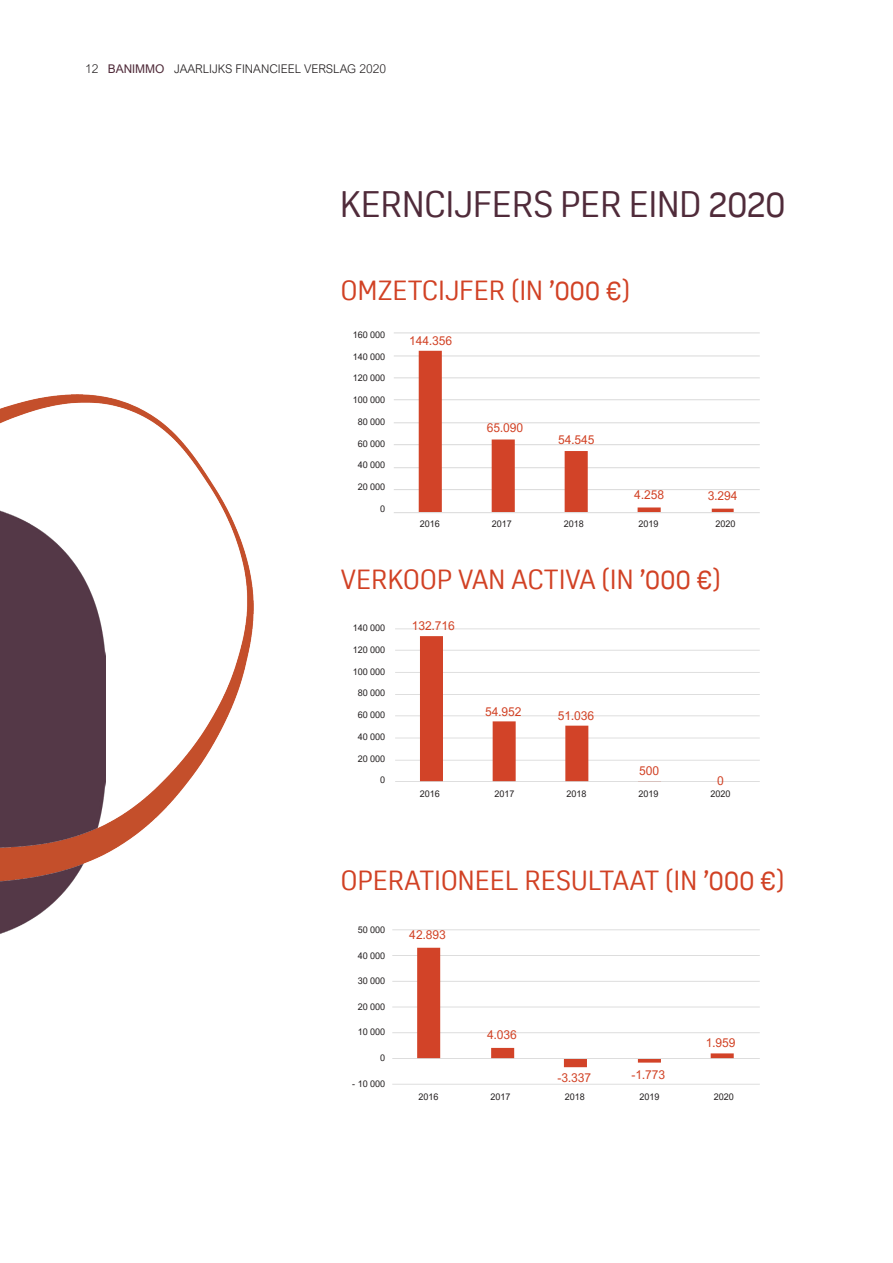
<style>
.page{position:relative;width:893px;height:1263px;background:#fff}
.page>*{position:absolute;margin:0;border:0;box-sizing:border-box;transform-origin:0 0}
.t1{font:36px "Oscine";color:#502b3a}
.t2{font:27px "Oscine";letter-spacing:.01em;color:#d14124}
.t3{font:12px "Arial Nova";color:#d14124}
.t4{font:300 12px "Arial Nova";color:#231f20}
.t5{font:9px "Arial Nova";color:#231f20}
.s1{font-weight:400;color:#502b3a}
</style>
<div class="page">
<hr style="left:394px;top:489px;width:366px;height:1px;background:#d8d8d8">
<hr style="left:394px;top:467px;width:366px;height:1px;background:#d8d8d8">
<hr style="left:394px;top:444px;width:366px;height:1px;background:#d8d8d8">
<hr style="left:394px;top:422px;width:366px;height:1px;background:#d8d8d8">
<hr style="left:394px;top:399px;width:366px;height:1px;background:#d8d8d8">
<hr style="left:394px;top:378px;width:366px;height:1px;background:#d8d8d8">
<hr style="left:394px;top:356px;width:366px;height:1px;background:#d8d8d8">
<hr style="left:394px;top:333px;width:366px;height:1px;background:#d8d8d8">
<svg style="left:419px;top:351px;width:315px;height:161px"></svg>
<hr style="left:394px;top:512px;width:366px;height:1px;background:#d8d8d8">
<hr style="left:395px;top:760px;width:365px;height:1px;background:#d8d8d8">
<hr style="left:395px;top:738px;width:365px;height:1px;background:#d8d8d8">
<hr style="left:395px;top:716px;width:365px;height:1px;background:#d8d8d8">
<hr style="left:395px;top:694px;width:365px;height:1px;background:#d8d8d8">
<hr style="left:395px;top:672px;width:365px;height:1px;background:#d8d8d8">
<hr style="left:395px;top:650px;width:365px;height:1px;background:#d8d8d8">
<hr style="left:395px;top:629px;width:365px;height:1px;background:#d8d8d8">
<svg style="left:420px;top:636px;width:241px;height:145px"></svg>
<hr style="left:395px;top:781px;width:365px;height:1px;background:#d8d8d8">
<hr style="left:392px;top:1084px;width:368px;height:1px;background:#d8d8d8">
<hr style="left:392px;top:1032px;width:368px;height:1px;background:#d8d8d8">
<hr style="left:392px;top:1007px;width:368px;height:1px;background:#d8d8d8">
<hr style="left:392px;top:981px;width:368px;height:1px;background:#d8d8d8">
<hr style="left:392px;top:955px;width:368px;height:1px;background:#d8d8d8">
<hr style="left:392px;top:929px;width:368px;height:1px;background:#d8d8d8">
<svg style="left:417px;top:948px;width:317px;height:119px"></svg>
<hr style="left:392px;top:1058px;width:368px;height:1px;background:#d8d8d8">
<img style="left:0;top:882px;width:72px;height:52px">
<img style="left:0;top:394px;width:254px;height:488px">
<h3 class="t4" style="left:85px;top:62px;width:303px">12 <span class="s1">BANIMMO</span> JAARLIJKS FINANCIEEL VERSLAG 2020</h3>
<p class="t1" style="left:340px;top:184px;width:447px">KERNCIJFERS PER EIND 2020</p>
<p class="t2" style="left:341px;top:275px;width:291px">OMZETCIJFER (IN ’000 €)</p>
<p class="t5" style="left:353px;top:329px;width:34px">160 000</p>
<p class="t5" style="left:353px;top:351px;width:34px">140 000</p>
<p class="t5" style="left:353px;top:373px;width:34px">120 000</p>
<p class="t5" style="left:353px;top:395px;width:34px">100 000</p>
<p class="t5" style="left:358px;top:416px;width:29px">80 000</p>
<p class="t5" style="left:358px;top:438px;width:29px">60 000</p>
<p class="t5" style="left:358px;top:460px;width:29px">40 000</p>
<p class="t5" style="left:358px;top:482px;width:29px">20 000</p>
<p class="t5" style="left:380px;top:503px;width:7px">0</p>
<p class="t3" style="left:409px;top:334px;width:45px">144.356</p>
<p class="t3" style="left:487px;top:421px;width:38px">65.090</p>
<p class="t3" style="left:558px;top:433px;width:38px">54.545</p>
<p class="t3" style="left:634px;top:488px;width:31px">4.258</p>
<p class="t3" style="left:708px;top:489px;width:31px">3.294</p>
<p class="t5" style="left:420px;top:518px;width:22px">2016</p>
<p class="t5" style="left:492px;top:518px;width:22px">2017</p>
<p class="t5" style="left:564px;top:518px;width:22px">2018</p>
<p class="t5" style="left:638px;top:518px;width:22px">2019</p>
<p class="t5" style="left:715px;top:518px;width:22px">2020</p>
<p class="t2" style="left:341px;top:564px;width:381px">VERKOOP VAN ACTIVA (IN ’000 €)</p>
<p class="t5" style="left:353px;top:623px;width:34px">140 000</p>
<p class="t5" style="left:353px;top:644px;width:34px">120 000</p>
<p class="t5" style="left:353px;top:666px;width:34px">100 000</p>
<p class="t5" style="left:358px;top:688px;width:29px">80 000</p>
<p class="t5" style="left:358px;top:710px;width:29px">60 000</p>
<p class="t5" style="left:358px;top:731px;width:29px">40 000</p>
<p class="t5" style="left:358px;top:753px;width:29px">20 000</p>
<p class="t5" style="left:380px;top:775px;width:7px">0</p>
<p class="t3" style="left:412px;top:619px;width:45px">132.716</p>
<p class="t3" style="left:485px;top:705px;width:38px">54.952</p>
<p class="t3" style="left:558px;top:709px;width:38px">51.036</p>
<p class="t3" style="left:639px;top:764px;width:22px">500</p>
<p class="t3" style="left:717px;top:774px;width:8px">0</p>
<p class="t5" style="left:420px;top:789px;width:22px">2016</p>
<p class="t5" style="left:494px;top:789px;width:22px">2017</p>
<p class="t5" style="left:566px;top:789px;width:22px">2018</p>
<p class="t5" style="left:638px;top:789px;width:22px">2019</p>
<p class="t5" style="left:710px;top:789px;width:22px">2020</p>
<p class="t2" style="left:341px;top:865px;width:445px">OPERATIONEEL RESULTAAT (IN ’000 €)</p>
<p class="t5" style="left:358px;top:925px;width:29px">50 000</p>
<p class="t5" style="left:358px;top:951px;width:29px">40 000</p>
<p class="t5" style="left:358px;top:976px;width:29px">30 000</p>
<p class="t5" style="left:358px;top:1002px;width:29px">20 000</p>
<p class="t5" style="left:358px;top:1027px;width:29px">10 000</p>
<p class="t5" style="left:380px;top:1053px;width:7px">0</p>
<p class="t5" style="left:352px;top:1078px;width:34px">- 10 000</p>
<p class="t3" style="left:409px;top:928px;width:38px">42.893</p>
<p class="t3" style="left:487px;top:1028px;width:31px">4.036</p>
<p class="t3" style="left:557px;top:1071px;width:35px">-3.337</p>
<p class="t3" style="left:631px;top:1068px;width:35px">-1.773</p>
<p class="t3" style="left:706px;top:1036px;width:31px">1.959</p>
<p class="t5" style="left:418px;top:1091px;width:22px">2016</p>
<p class="t5" style="left:490px;top:1091px;width:22px">2017</p>
<p class="t5" style="left:565px;top:1091px;width:22px">2018</p>
<p class="t5" style="left:639px;top:1091px;width:22px">2019</p>
<p class="t5" style="left:714px;top:1091px;width:22px">2020</p>
</div>
